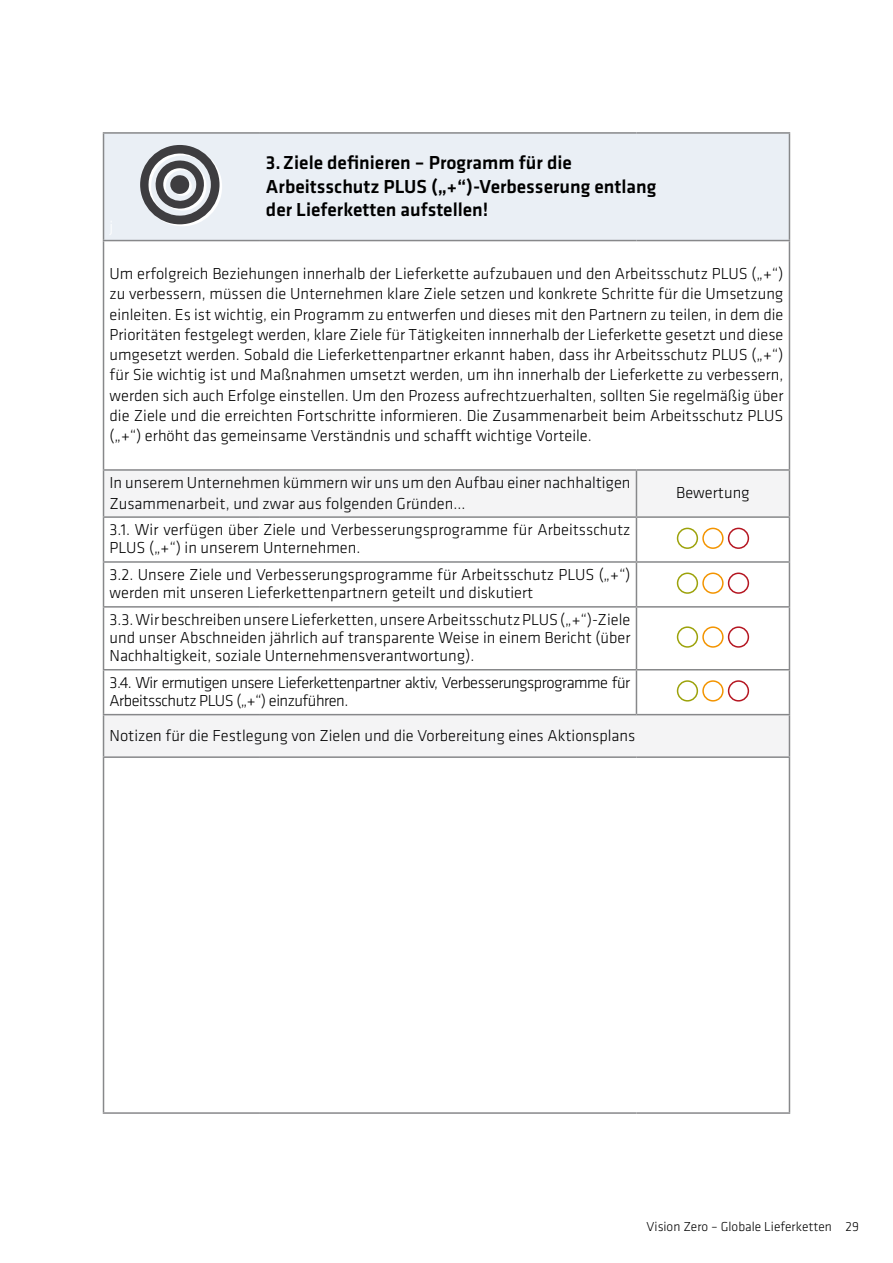
<style>
.page{position:relative;width:893px;height:1263px;background:#fff}
.page>*{position:absolute;margin:0;border:0;box-sizing:border-box;transform-origin:0 0}
.t1{font:500 19.5px/23.4px "Klavika";color:#000}
.t2{font:300 16.5px/20.2px "Klavika";color:#000}
.t3{font:300 16.5px/18px "Klavika";letter-spacing:-.03em;color:#000}
.t4{font:300 13.5px "Klavika";color:#000}
</style>
<div class="page">
<div style="left:104px;top:134px;width:685px;height:106px;background:#eaeff5"></div>
<svg style="left:104px;top:471px;width:685px;height:285px;fill:#f4f4f5"></svg>
<svg style="left:104px;top:518px;width:532px;height:196px"></svg>
<hr style="left:103px;top:132px;width:157px;height:2px;background:#87888a">
<hr style="left:103px;top:134px;width:1px;height:106px;background:#87888a">
<hr style="left:260px;top:132px;width:376px;height:2px;background:#87888a">
<hr style="left:636px;top:132px;width:154px;height:2px;background:#87888a">
<hr style="left:789px;top:134px;width:1px;height:106px;background:#87888a">
<hr style="left:103px;top:240px;width:157px;height:1px;background:#87888a">
<hr style="left:103px;top:241px;width:1px;height:228px;background:#87888a">
<hr style="left:260px;top:240px;width:376px;height:1px;background:#87888a">
<hr style="left:636px;top:240px;width:154px;height:1px;background:#87888a">
<hr style="left:789px;top:241px;width:1px;height:228px;background:#87888a">
<hr style="left:103px;top:469px;width:157px;height:2px;background:#87888a">
<hr style="left:103px;top:471px;width:1px;height:45px;background:#87888a">
<hr style="left:260px;top:469px;width:376px;height:2px;background:#87888a">
<hr style="left:636px;top:469px;width:154px;height:2px;background:#87888a">
<hr style="left:636px;top:471px;width:1px;height:45px;background:#87888a">
<hr style="left:789px;top:471px;width:1px;height:45px;background:#87888a">
<hr style="left:103px;top:516px;width:157px;height:2px;background:#87888a">
<hr style="left:103px;top:518px;width:1px;height:43px;background:#87888a">
<hr style="left:260px;top:516px;width:376px;height:2px;background:#87888a">
<hr style="left:636px;top:516px;width:154px;height:2px;background:#87888a">
<hr style="left:636px;top:518px;width:1px;height:43px;background:#87888a">
<hr style="left:789px;top:518px;width:1px;height:43px;background:#87888a">
<hr style="left:103px;top:561px;width:157px;height:2px;background:#87888a">
<hr style="left:103px;top:563px;width:1px;height:43px;background:#87888a">
<hr style="left:260px;top:561px;width:376px;height:2px;background:#87888a">
<hr style="left:636px;top:561px;width:154px;height:2px;background:#87888a">
<hr style="left:636px;top:563px;width:1px;height:43px;background:#87888a">
<hr style="left:789px;top:563px;width:1px;height:43px;background:#87888a">
<hr style="left:103px;top:606px;width:157px;height:2px;background:#87888a">
<hr style="left:103px;top:608px;width:1px;height:61px;background:#87888a">
<hr style="left:260px;top:606px;width:376px;height:2px;background:#87888a">
<hr style="left:636px;top:606px;width:154px;height:2px;background:#87888a">
<hr style="left:636px;top:608px;width:1px;height:61px;background:#87888a">
<hr style="left:789px;top:608px;width:1px;height:61px;background:#87888a">
<hr style="left:103px;top:669px;width:157px;height:1px;background:#87888a">
<hr style="left:103px;top:670px;width:1px;height:44px;background:#87888a">
<hr style="left:260px;top:669px;width:376px;height:1px;background:#87888a">
<hr style="left:636px;top:669px;width:154px;height:1px;background:#87888a">
<hr style="left:636px;top:670px;width:1px;height:44px;background:#87888a">
<hr style="left:789px;top:670px;width:1px;height:44px;background:#87888a">
<hr style="left:103px;top:714px;width:157px;height:1px;background:#87888a">
<hr style="left:103px;top:715px;width:1px;height:41px;background:#87888a">
<hr style="left:260px;top:714px;width:376px;height:1px;background:#87888a">
<hr style="left:636px;top:714px;width:154px;height:1px;background:#87888a">
<hr style="left:789px;top:715px;width:1px;height:41px;background:#87888a">
<hr style="left:103px;top:756px;width:157px;height:2px;background:#87888a">
<hr style="left:103px;top:758px;width:1px;height:354px;background:#87888a">
<hr style="left:260px;top:756px;width:376px;height:2px;background:#87888a">
<hr style="left:636px;top:756px;width:154px;height:2px;background:#87888a">
<hr style="left:789px;top:758px;width:1px;height:354px;background:#87888a">
<hr style="left:103px;top:1112px;width:157px;height:2px;background:#87888a">
<hr style="left:260px;top:1112px;width:376px;height:2px;background:#87888a">
<hr style="left:636px;top:1112px;width:154px;height:2px;background:#87888a">
<svg style="left:140px;top:145px;width:82px;height:81px;background:#9a9b9f"></svg>
<div style="left:677px;top:528px;width:21px;height:21px;border:2px solid #9ca20a;border-radius:50%"></div>
<div style="left:702px;top:528px;width:22px;height:21px;border:2px solid #f39400;border-radius:50%"></div>
<div style="left:728px;top:528px;width:21px;height:21px;border:2px solid #b51621;border-radius:50%"></div>
<div style="left:677px;top:572px;width:21px;height:22px;border:2px solid #9ca20a;border-radius:50%"></div>
<div style="left:702px;top:572px;width:22px;height:22px;border:2px solid #f39400;border-radius:50%"></div>
<div style="left:728px;top:572px;width:21px;height:22px;border:2px solid #b51621;border-radius:50%"></div>
<div style="left:677px;top:626px;width:21px;height:22px;border:2px solid #9ca20a;border-radius:50%"></div>
<div style="left:702px;top:626px;width:22px;height:22px;border:2px solid #f39400;border-radius:50%"></div>
<div style="left:728px;top:626px;width:21px;height:22px;border:2px solid #b51621;border-radius:50%"></div>
<div style="left:677px;top:680px;width:21px;height:21px;border:2px solid #9ca20a;border-radius:50%"></div>
<div style="left:702px;top:680px;width:22px;height:21px;border:2px solid #f39400;border-radius:50%"></div>
<div style="left:728px;top:680px;width:21px;height:21px;border:2px solid #b51621;border-radius:50%"></div>
<p class="t1" style="left:266px;top:151px;width:392px">3.Ziele definieren – Programm für die<br>Arbeitsschutz PLUS („+“)-Verbesserung entlang der Lieferketten aufstellen!</p>
<p class="t2" style="left:110px;top:263px;width:675px;text-align:justify">Um erfolgreich Beziehungen innerhalb der Lieferkette aufzubauen und den Arbeitsschutz PLUS („+“) zu verbessern, müssen die Unternehmen klare Ziele setzen und konkrete Schritte für die Umsetzung einleiten. Es ist wichtig, ein Programm zu entwerfen und dieses mit den Partnern zu teilen, in dem die Prioritäten festgelegt werden, klare Ziele für Tätigkeiten innnerhalb der Lieferkette gesetzt und diese umgesetzt werden. Sobald die Lieferkettenpartner erkannt haben, dass ihr Arbeitsschutz PLUS („+“) für Sie wichtig ist und Maßnahmen umsetzt werden, um ihn innerhalb der Lieferkette zu verbessern, werden sich auch Erfolge einstellen. Um den Prozess aufrechtzuerhalten, sollten Sie regelmäßig über die Ziele und die erreichten Fortschritte informieren. Die Zusammenarbeit beim Arbeitsschutz PLUS („+“) erhöht das gemeinsame Verständnis und schafft wichtige Vorteile.</p>
<p class="t2" style="left:110px;top:472px;width:522px">In unserem Unternehmen kümmern wir uns um den Aufbau einer nachhaltigen<br>Zusammenarbeit, und zwar aus folgenden Gründen...</p>
<p class="t2" style="left:676px;top:483px;width:75px">Bewertung</p>
<p class="t2" style="left:110px;top:521px;width:522px;line-height:18px">3.1. Wir verfügen über Ziele und Verbesserungsprogramme für Arbeitsschutz<br>PLUS („+“) in unserem Unternehmen.</p>
<p class="t2" style="left:110px;top:566px;width:522px;line-height:18px">3.2. Unsere Ziele und Verbesserungsprogramme für Arbeitsschutz PLUS („+“) werden mit unseren Lieferkettenpartnern geteilt und diskutiert</p>
<p class="t2" style="left:110px;top:611px;width:522px;line-height:18px;text-align:justify">3.3. Wir beschreiben unsere Lieferketten, unsere Arbeitsschutz PLUS („+“)-Ziele und unser Abschneiden jährlich auf transparente Weise in einem Bericht (über Nachhaltigkeit, soziale Unternehmensverantwortung).</p>
<p class="t3" style="left:110px;top:673px;width:522px">3.4. Wir ermutigen unsere Lieferkettenpartner aktiv, Verbesserungsprogramme für<br>Arbeitsschutz PLUS („+“) einzuführen.</p>
<p class="t2" style="left:110px;top:725px;width:527px">Notizen für die Festlegung von Zielen und die Vorbereitung eines Aktionsplans</p>
<p class="t4" style="left:647px;top:1218px;width:214px">Vision Zero – Globale Lieferketten 29</p>
</div>
